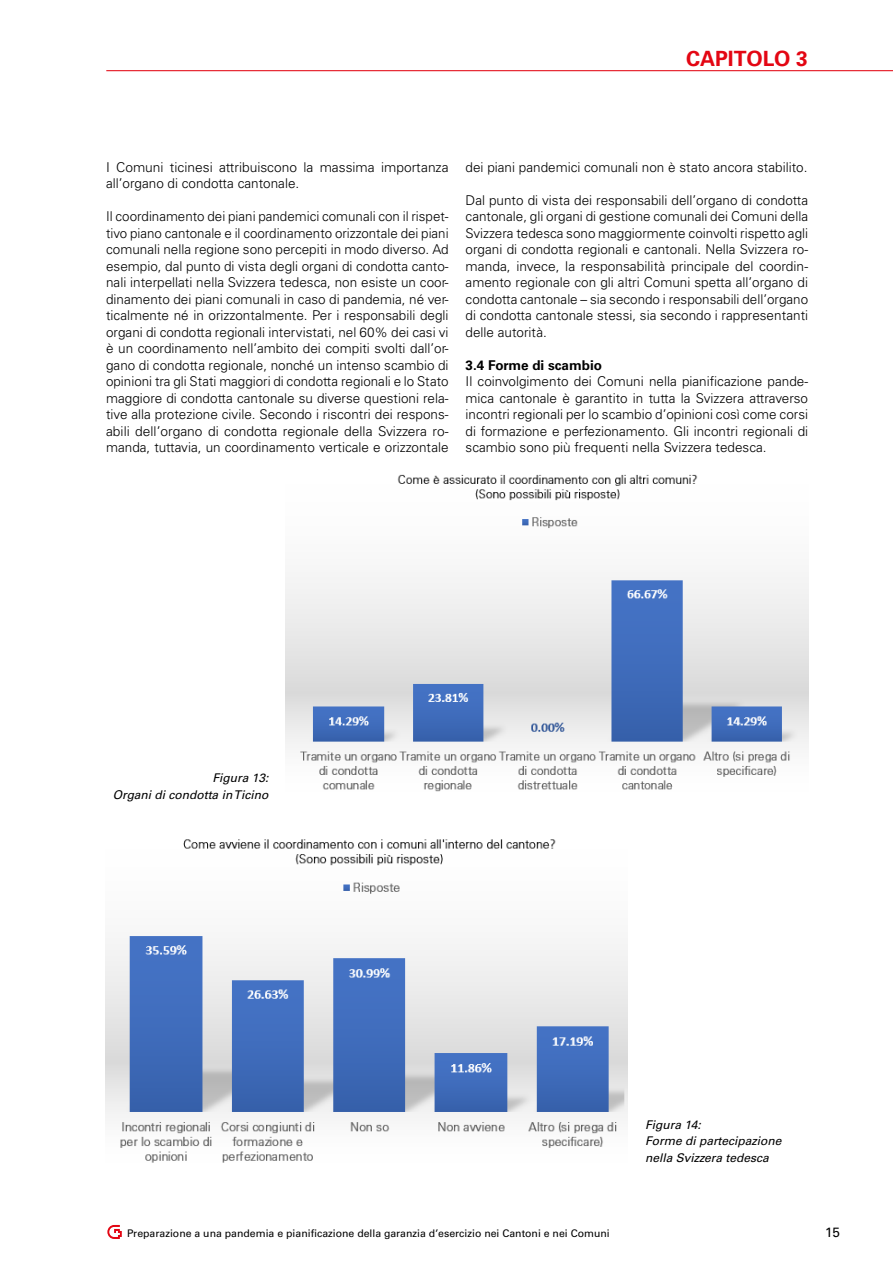
<style>
.page{position:relative;width:893px;height:1263px;background:#fff}
.page>*{position:absolute;margin:0;border:0;box-sizing:border-box;transform-origin:0 0}
.t1{font:700 21px "Univers LT Std";letter-spacing:-.005em;color:#e30613}
.t2{font:300 13.5px/16.5px "Univers LT Std";color:#000;text-align:justify}
.t3{font:700 13.5px "Univers LT Std";color:#000}
.t4{font:13.5px "Univers LT Std";color:#000}
.t5{font:italic 12px/16.5px "Univers LT Std";color:#000;text-align:right}
.t6{font:10.5px "Univers LT Std";color:#000}
</style>
<div class="page">
<hr style="left:106px;top:70px;width:787px;height:1px;background:#e30613">
<svg style="left:107px;top:1225px;width:15px;height:14px"></svg>
<img style="left:286px;top:474px;width:522px;height:318px">
<img style="left:106px;top:839px;width:522px;height:324px">
<h1 class="t1" style="left:686px;top:46px;width:123px">CAPITOLO 3</h1>
<p class="t2" style="left:106px;top:159px;width:344px">I Comuni ticinesi attribuiscono la massima importanza all’organo di condotta cantonale.</p>
<p class="t2" style="left:106px;top:208px;width:344px">Il coordinamento dei piani pandemici comunali con il rispet&shy;tivo piano cantonale e il coordinamento orizzontale dei piani comunali nella regione sono percepiti in modo diverso. Ad esempio, dal punto di vista degli organi di condotta canto&shy;nali interpellati nella Svizzera tedesca, non esiste un coor&shy;dinamento dei piani comunali in caso di pandemia, né ver&shy;ticalmente né in orizzontalmente. Per i responsabili degli organi di condotta regionali intervistati, nel 60% dei casi vi è un coordinamento nell’ambito dei compiti svolti dall’or&shy;gano di condotta regionale, nonché un intenso scambio di opinioni tra gli Stati maggiori di condotta regionali e lo Stato maggiore di condotta cantonale su diverse questioni rela&shy;tive alla protezione civile. Secondo i riscontri dei respons&shy;abili dell’organo di condotta regionale della Svizzera ro&shy;manda, tuttavia, un coordinamento verticale e orizzontale</p>
<p class="t2" style="left:466px;top:159px;width:343px">dei piani pandemici comunali non è stato ancora stabilito.</p>
<p class="t2" style="left:466px;top:192px;width:344px">Dal punto di vista dei responsabili dell’organo di condotta cantonale, gli organi di gestione comunali dei Comuni della Svizzera tedesca sono maggiormente coinvolti rispetto agli organi di condotta regionali e cantonali. Nella Svizzera ro&shy;manda, invece, la responsabilità principale del coordin&shy;amento regionale con gli altri Comuni spetta all’organo di condotta cantonale – sia secondo i responsabili dell’organo di condotta cantonale stessi, sia secondo i rappresentanti delle autorità.</p>
<p class="t3" style="left:466px;top:357px;width:138px">3.4 Forme di scambio</p>
<p class="t2" style="left:466px;top:373px;width:344px">Il coinvolgimento dei Comuni nella pianificazione pande&shy;mica cantonale è garantito in tutta la Svizzera attraverso incontri regionali per lo scambio d’opinioni così come corsi di formazione e perfezionamento. Gli incontri regionali di scambio sono più frequenti nella Svizzera tedesca.</p>
<p class="t5" style="left:113px;top:770px;width:157px">Figura 13:<br>Organi di condotta in Ticino</p>
<p class="t5" style="left:645px;top:1116px;width:138px;text-align:left">Figura 14:<br>Forme di partecipazione nella Svizzera tedesca</p>
<p class="t6" style="left:127px;top:1227px;width:484px">Preparazione a una pandemia e pianificazione della garanzia d’esercizio nei Cantoni e nei Comuni</p>
<p class="t4" style="left:825px;top:1225px;width:16px">15</p>
</div>
